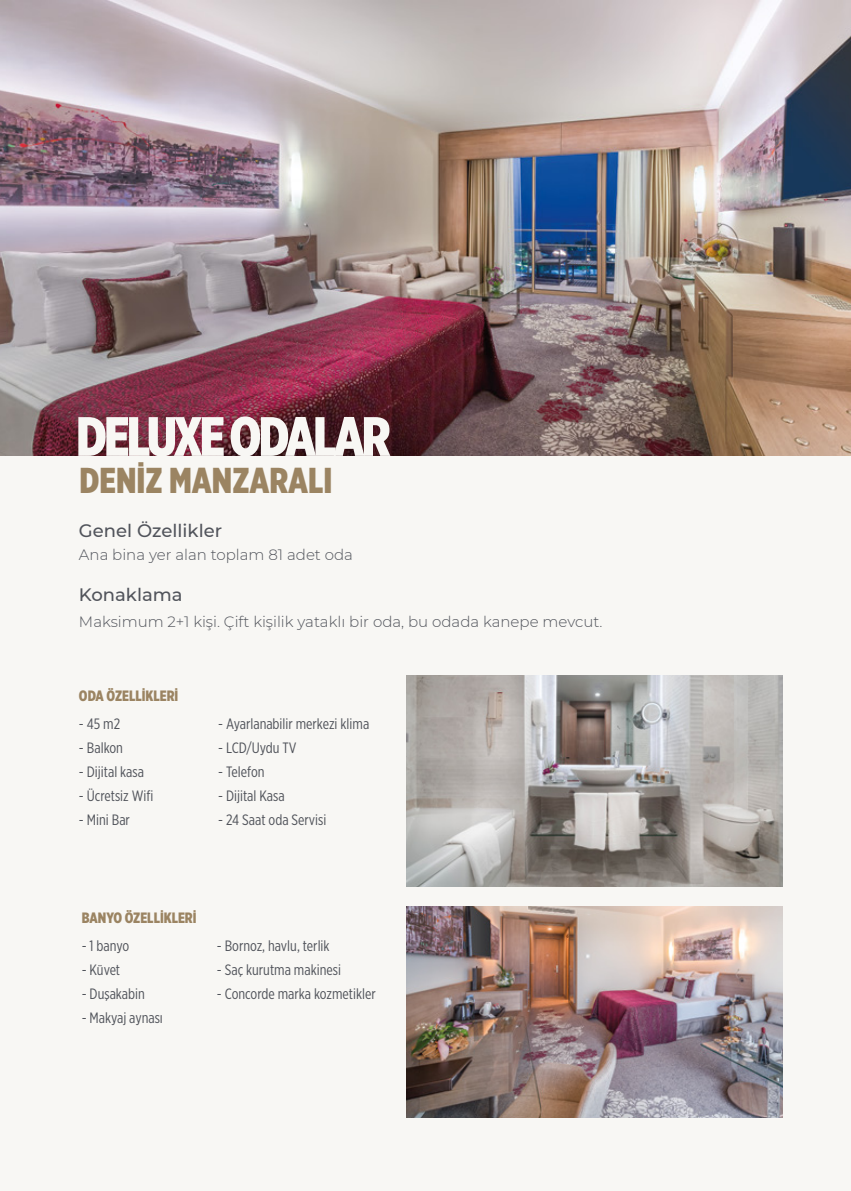
<style>
.page{position:relative;width:851px;height:1191px;background:#fff}
.page>*{position:absolute;margin:0;border:0;box-sizing:border-box;transform-origin:0 0}
.t1{font:900 55.35px "Gotham X Narrow";letter-spacing:-.05em;color:#f8f7f4}
.t2{font:900 36px "Gotham X Narrow";color:#9b8462}
.t3{font:500 18px "Montserrat";color:#51545b}
.t4{font:15px "Gotham X Narrow";color:#50535a}
.t5{font:300 15px "Montserrat";color:#51545b}
.t6{font:900 15px "Gotham X Narrow";color:#9b8462}
</style>
<div class="page">
<div style="left:0;top:0;width:850px;height:1191px;background:#f8f7f4"></div>
<img style="left:0;top:1px;width:850px;height:454px">
<img style="left:407px;top:675px;width:375px;height:212px">
<img style="left:407px;top:906px;width:375px;height:211px">
<h1 class="t1" style="left:76px;top:402px;width:316px">DELUXE ODALAR</h1>
<h2 class="t2" style="left:80px;top:457px;width:254px">DENİZ MANZARALI</h2>
<p class="t3" style="left:79px;top:518px;width:145px">Genel Özellikler</p>
<p class="t5" style="left:79px;top:545px;width:275px">Ana bina yer alan toplam 81 adet oda</p>
<p class="t3" style="left:79px;top:581px;width:105px">Konaklama</p>
<p class="t5" style="left:79px;top:611px;width:525px">Maksimum 2+1 kişi. Çift kişilik yataklı bir oda, bu odada kanepe mevcut.</p>
<p class="t6" style="left:79px;top:686px;width:101px">ODA ÖZELLİKLERİ</p>
<p class="t4" style="left:79px;top:715px;width:43px">- 45 m2</p>
<p class="t4" style="left:79px;top:739px;width:46px">- Balkon</p>
<p class="t4" style="left:79px;top:763px;width:67px">- Dijital kasa</p>
<p class="t4" style="left:79px;top:787px;width:76px">- Ücretsiz Wifi</p>
<p class="t4" style="left:79px;top:811px;width:52px">- Mini Bar</p>
<p class="t4" style="left:218px;top:715px;width:153px">- Ayarlanabilir merkezi klima</p>
<p class="t4" style="left:218px;top:739px;width:80px">- LCD/Uydu TV</p>
<p class="t4" style="left:218px;top:763px;width:48px">- Telefon</p>
<p class="t4" style="left:218px;top:787px;width:68px">- Dijital Kasa</p>
<p class="t4" style="left:218px;top:811px;width:110px">- 24 Saat oda Servisi</p>
<p class="t6" style="left:82px;top:908px;width:116px">BANYO ÖZELLİKLERİ</p>
<p class="t4" style="left:82px;top:936px;width:49px">- 1 banyo</p>
<p class="t4" style="left:82px;top:960px;width:40px">- Küvet</p>
<p class="t4" style="left:82px;top:984px;width:65px">- Duşakabin</p>
<p class="t4" style="left:82px;top:1008px;width:83px">- Makyaj aynası</p>
<p class="t4" style="left:217px;top:936px;width:114px">- Bornoz, havlu, terlik</p>
<p class="t4" style="left:217px;top:960px;width:126px">- Saç kurutma makinesi</p>
<p class="t4" style="left:217px;top:984px;width:160px">- Concorde marka kozmetikler</p>
</div>
